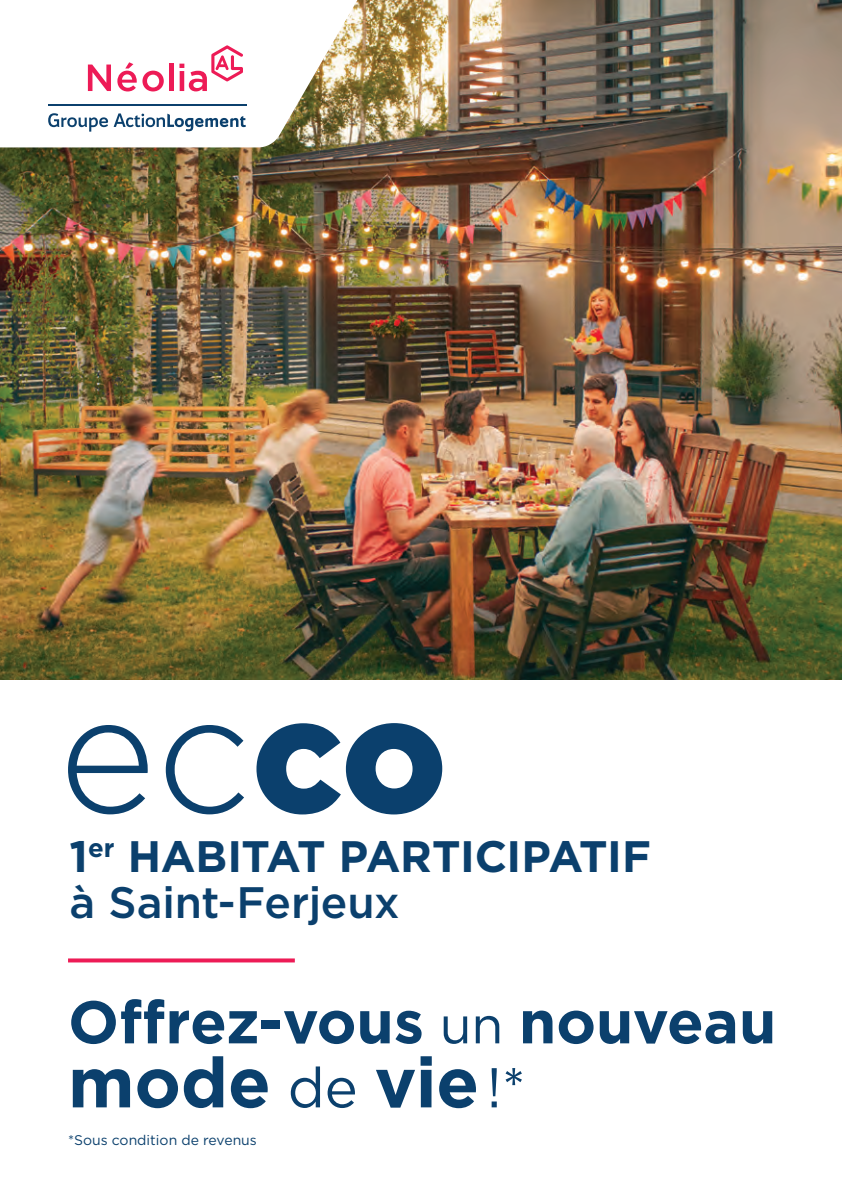
<style>
.page{position:relative;width:842px;height:1191px;background:#fff}
.page>*{position:absolute;margin:0;border:0;box-sizing:border-box;transform-origin:0 0}
.t1{font:700 70px "Gotham";letter-spacing:-.005em;color:#0b406d}
.t2{font:700 60px "Gotham";letter-spacing:-.005em;color:#0b406d}
.t3{font:700 44px/46px "Gotham";letter-spacing:-.01em;color:#0b406d}
.t4{font:14px "Gotham";color:#0b406d}
.s1{font-weight:500}
.s2{font-weight:400;font-size:52px}
.s3{font-weight:400;font-size:56px}
</style>
<div class="page">
<img style="left:0;top:0;width:842px;height:680px">
<svg style="left:68px;top:723px;width:374px;height:91px"></svg>
<svg style="left:68px;top:958px;width:227px;height:4px"></svg>
<img style="left:0;top:0;width:438px;height:147px">
<svg style="left:48px;top:113px;width:60px;height:19px"></svg>
<svg style="left:114px;top:113px;width:132px;height:18px"></svg>
<hr style="left:48px;top:104px;width:199px;height:1px;background:#0b406d">
<svg style="left:88px;top:65px;width:23px;height:26px"></svg>
<hr style="left:169px;top:63px;width:4px;height:28px;background:#ed1b56">
<svg style="left:179px;top:45px;width:64px;height:46px"></svg>
<svg style="left:117px;top:62px;width:47px;height:29px"></svg>
<p class="t3" style="left:69px;top:833px;width:583px">1<sup>er</sup> HABITAT PARTICIPATIF <span class="s1">à Saint-Ferjeux</span></p>
<h2 class="t2" style="left:68px;top:982px;width:710px">Offrez-vous <span class="s2">un</span> nouveau</h2>
<h1 class="t1" style="left:68px;top:1036px;width:459px">mode <span class="s3">de</span> vie <span class="s3">!*</span></h1>
<p class="t4" style="left:68px;top:1131px;width:190px">*Sous condition de revenus</p>
</div>
